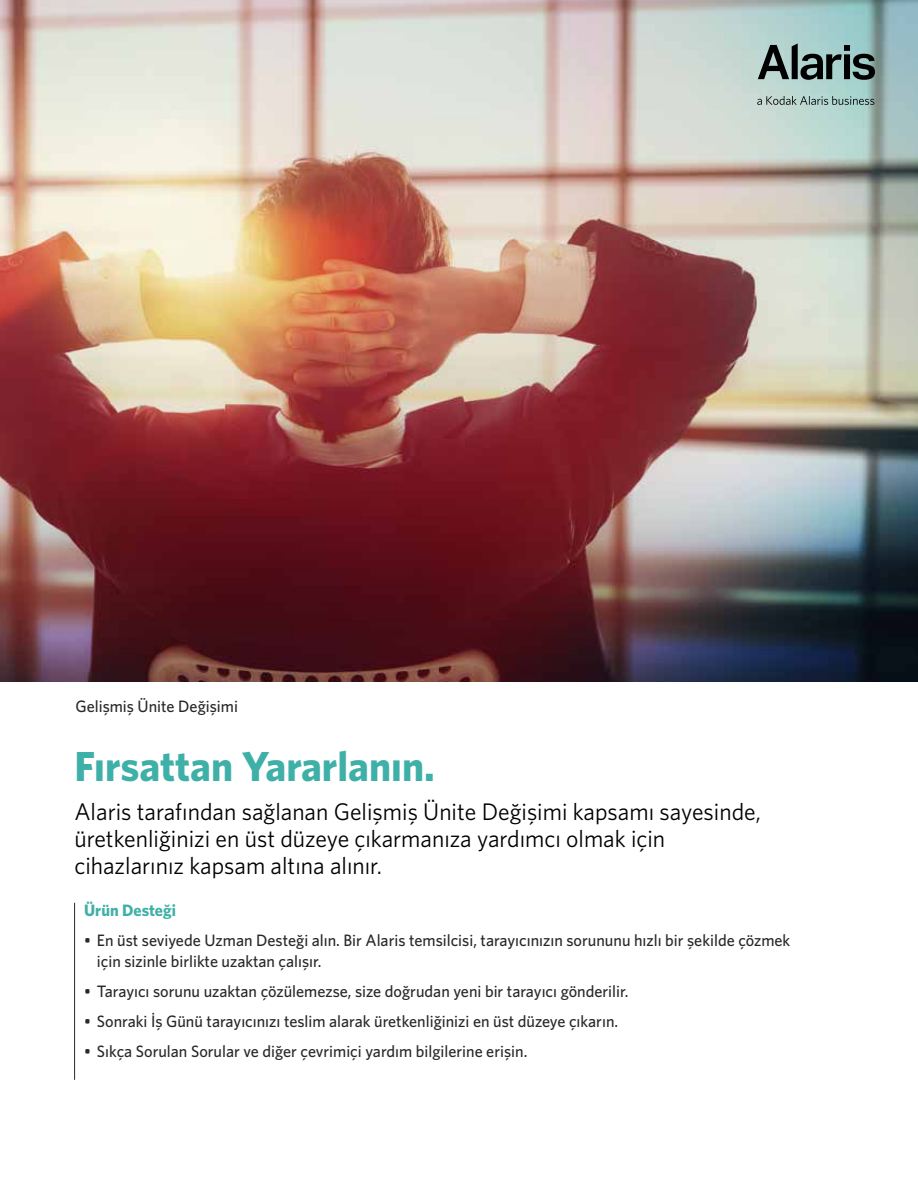
<style>
.page{position:relative;width:918px;height:1188px;background:#fff}
.page>*{position:absolute;margin:0;border:0;box-sizing:border-box;transform-origin:0 0}
.t1{font:700 42px "Whitney";color:#3fb0a8}
.t2{font:24px/27px "Whitney";color:#000}
.t3{font:500 16.5px/21px "Whitney";color:#282827}
.t4{font:700 16.5px "Whitney";color:#3fb0a8}
</style>
<div class="page">
<img style="left:0;top:0;width:918px;height:682px">
<hr style="left:74px;top:903px;width:1px;height:177px;background:#282827">
<svg style="left:758px;top:43px;width:117px;height:37px;background:#667c7a"></svg>
<svg style="left:757px;top:96px;width:117px;height:9px"></svg>
<p class="t3" style="left:75px;top:695px;width:164px">Gelişmiş Ünite Değişimi</p>
<h1 class="t1" style="left:74px;top:738px;width:362px">Fırsattan Yararlanın.</h1>
<h2 class="t2" style="left:74px;top:797px;width:688px">Alaris tarafından sağlanan Gelişmiş Ünite Değişimi kapsamı sayesinde, üretkenliğinizi en üst düzeye çıkarmanıza yardımcı olmak için cihazlarınız kapsam altına alınır.</h2>
<p class="t4" style="left:84px;top:899px;width:93px">Ürün Desteği</p>
<p class="t3" style="left:97px;top:929px;width:695px;text-indent:-13px">• En üst seviyede Uzman Desteği alın. Bir Alaris temsilcisi, tarayıcınızın sorununu hızlı bir şekilde çözmek için sizinle birlikte uzaktan çalışır.</p>
<p class="t3" style="left:84px;top:980px;width:546px">• Tarayıcı sorunu uzaktan çözülemezse, size doğrudan yeni bir tarayıcı gönderilir.</p>
<p class="t3" style="left:84px;top:1010px;width:536px">• Sonraki İş Günü tarayıcınızı teslim alarak üretkenliğinizi en üst düzeye çıkarın.</p>
<p class="t3" style="left:84px;top:1040px;width:445px">• Sıkça Sorulan Sorular ve diğer çevrimiçi yardım bilgilerine erişin.</p>
</div>
